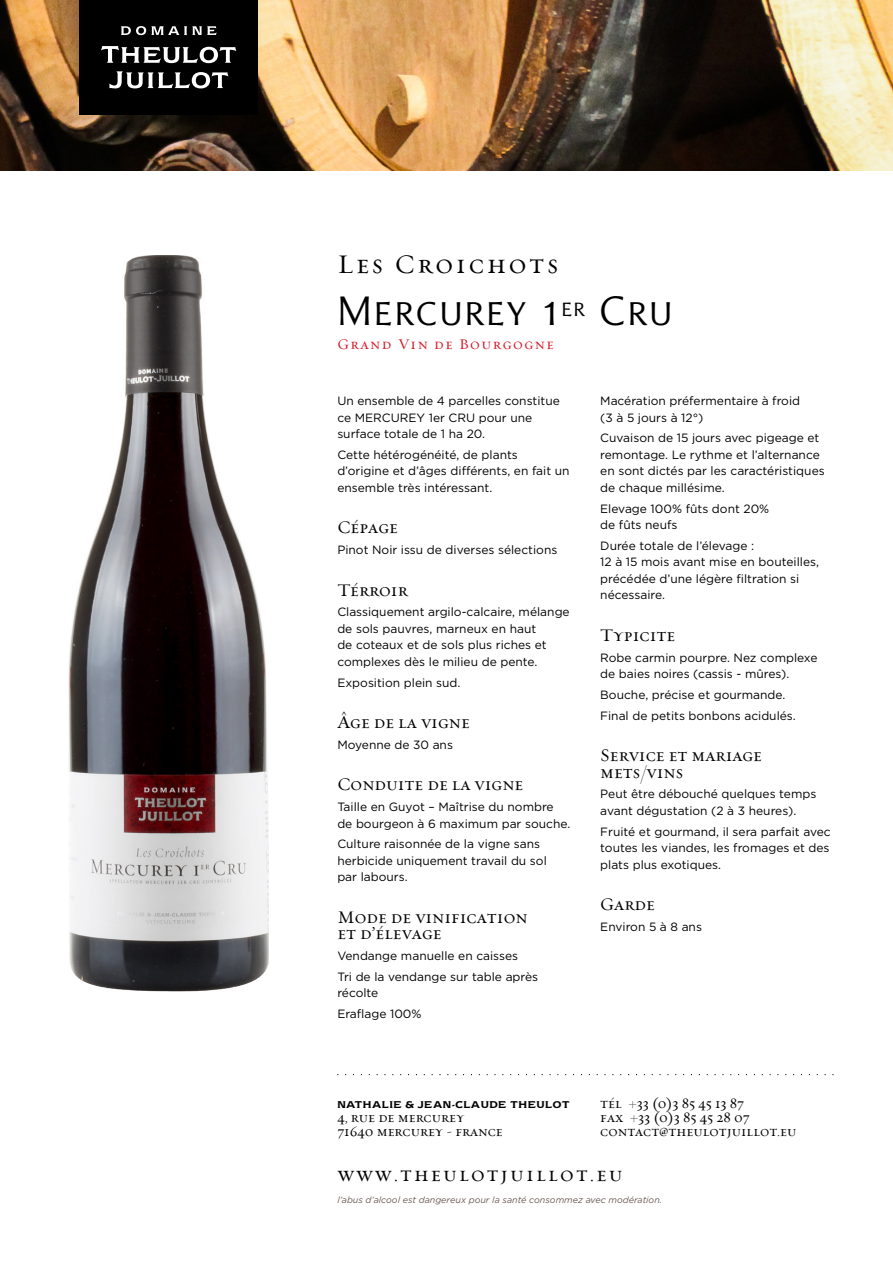
<style>
.page{position:relative;width:893px;height:1263px;background:#fff}
.page>*{position:absolute;margin:0;border:0;box-sizing:border-box;transform-origin:0 0}
.t1{font:43.2px "Nerva SC";letter-spacing:.06em;color:#000}
.t2{font:27.15px "Requiem Text HTF Small Caps";letter-spacing:.1em;color:#000}
.t3{font:21px "Requiem Text HTF Small Caps";letter-spacing:.1em;color:#000}
.t4{font:18px/16.5px "Requiem Text HTF Small Caps";color:#000}
.t5{font:15px "Requiem Text HTF Small Caps";letter-spacing:.1em;color:#d61726}
.t6{font:14.25px/14.2px "Requiem Text HTF Small Caps";color:#000}
.t7{font:12px/16.5px "Gotham";color:#000}
.t8{font:italic 9px "Gotham";color:#6b5955}
.t9{font:8.25px "Newtext Demi";letter-spacing:.05em;color:#000}
</style>
<div class="page">
<img style="left:0;top:0;width:893px;height:170px">
<img style="left:69px;top:255px;width:200px;height:737px">
<div style="left:80px;top:0;width:178px;height:115px;background:#000"></div>
<svg style="left:121px;top:26px;width:96px;height:9px"></svg>
<svg style="left:101px;top:46px;width:135px;height:17px"></svg>
<svg style="left:109px;top:71px;width:119px;height:17px"></svg>
<h2 class="t2" style="left:337px;top:248px;width:222px">Les Croichots</h2>
<h1 class="t1" style="left:337px;top:285px;width:336px">Mercurey 1<sup>er</sup> Cru</h1>
<p class="t5" style="left:337px;top:335px;width:218px">Grand Vin de Bourgogne</p>
<p class="t7" style="left:337px;top:392px;width:224px">Un ensemble de 4 parcelles constitue ce MERCUREY 1er CRU pour une surface totale de 1 ha 20.</p>
<p class="t7" style="left:337px;top:446px;width:234px">Cette hétérogénéité, de plants d’origine et d’âges différents, en fait un ensemble très intéressant.</p>
<h3 class="t4" style="left:337px;top:520px;width:62px">Cépage</h3>
<p class="t7" style="left:337px;top:541px;width:222px">Pinot Noir issu de diverses sélections</p>
<h3 class="t4" style="left:337px;top:582px;width:72px">Térroir</h3>
<p class="t7" style="left:337px;top:604px;width:234px">Classiquement argilo-calcaire, mélange de sols pauvres, marneux en haut<br>de coteaux et de sols plus riches et complexes dès le milieu de pente.</p>
<p class="t7" style="left:337px;top:674px;width:125px">Exposition plein sud.</p>
<h3 class="t4" style="left:337px;top:714px;width:134px">Âge de la vigne</h3>
<p class="t7" style="left:337px;top:736px;width:117px">Moyenne de 30 ans</p>
<h3 class="t4" style="left:337px;top:777px;width:187px">Conduite de la vigne</h3>
<p class="t7" style="left:337px;top:798px;width:235px">Taille en Guyot – Maîtrise du nombre de bourgeon à 6 maximum par souche.</p>
<p class="t7" style="left:337px;top:836px;width:211px">Culture raisonnée de la vigne sans herbicide uniquement travail du sol par labours.</p>
<h3 class="t4" style="left:337px;top:909px;width:192px">Mode de vinification et d’élevage</h3>
<p class="t7" style="left:337px;top:945px;width:202px;line-height:20.7px">Vendange manuelle en caisses<br>Tri de la vendange sur table après</p>
<p class="t7" style="left:337px;top:982px;width:86px;line-height:20.7px">récolte<br>Eraflage 100%</p>
<p class="t7" style="left:600px;top:392px;width:201px">Macération préfermentaire à froid (3 à 5 jours à 12°)</p>
<p class="t7" style="left:600px;top:429px;width:226px">Cuvaison de 15 jours avec pigeage et remontage. Le rythme et l’alternance en sont dictés par les caractéristiques de chaque millésime.</p>
<p class="t7" style="left:600px;top:500px;width:170px">Elevage 100% fûts dont 20% de fûts neufs</p>
<p class="t7" style="left:600px;top:537px;width:220px">Durée totale de l’élevage :<br>12 à 15 mois avant mise en bouteilles, précédée d’une légère filtration si nécessaire.</p>
<h3 class="t4" style="left:600px;top:627px;width:76px">Typicite</h3>
<p class="t7" style="left:600px;top:649px;width:219px">Robe carmin pourpre. Nez complexe de baies noires (cassis - mûres).</p>
<p class="t7" style="left:600px;top:684px;width:197px;line-height:20.7px">Bouche, précise et gourmande.<br>Final de petits bonbons acidulés.</p>
<h3 class="t4" style="left:600px;top:747px;width:163px">Service et mariage mets/vins</h3>
<p class="t7" style="left:600px;top:786px;width:218px">Peut être débouché quelques temps avant dégustation (2 à 3 heures).</p>
<p class="t7" style="left:600px;top:823px;width:232px;text-align:justify">Fruité et gourmand, il sera parfait avec toutes les viandes, les fromages et des plats plus exotiques.</p>
<h3 class="t4" style="left:600px;top:896px;width:56px">Garde</h3>
<p class="t7" style="left:600px;top:918px;width:103px">Environ 5 à 8 ans</p>
<p class="t6" style="left:600px;top:1096px;width:198px">tél +33 (0)3 85 45 13 87<br>fax +33 (0)3 85 45 28 07 contact@theulotjuillot.eu</p>
<h3 class="t3" style="left:337px;top:1162px;width:287px">www.theulotjuillot.eu</h3>
<p class="t8" style="left:337px;top:1194px;width:326px">l’abus d’alcool est dangereux pour la santé consommez avec modération.</p>
<p class="t9" style="left:337px;top:1098px;width:234px">NATHALIE &amp; JEAN-CLAUDE THEULOT</p>
<p class="t6" style="left:337px;top:1110px;width:167px">4, rue de mercurey<br>71640 mercurey - france</p>
</div>
